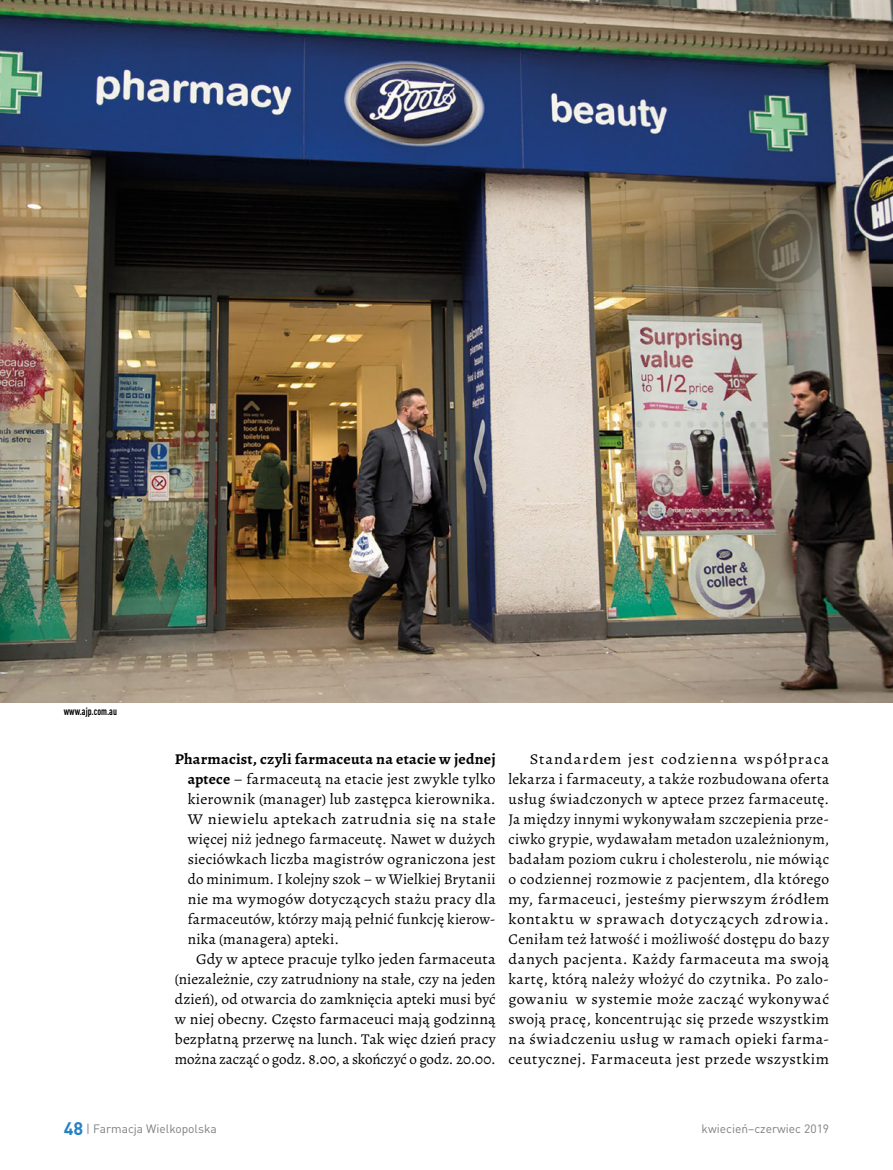
<style>
.page{position:relative;width:893px;height:1170px;background:#fff}
.page>*{position:absolute;margin:0;border:0;box-sizing:border-box;transform-origin:0 0}
.t1{font:15px/20px "Alegreya";letter-spacing:.01em;color:#000;text-align:justify;scale:1.09 1}
.t2{font:15px "Alegreya";letter-spacing:.01em;color:#000}
.t3{font:15px "Alegreya";letter-spacing:.01em;color:#000;scale:1.04 1}
.t4{font:15px "Alegreya";letter-spacing:.01em;color:#000;scale:1.05 1}
.t5{font:700 15px "Alegreya";letter-spacing:.015em;color:#000;scale:1.06 1}
.t6{font:15px "Alegreya";letter-spacing:.01em;color:#000;scale:1.06 1}
.t7{font:15px "Alegreya";letter-spacing:.01em;color:#000;scale:1.08 1}
.t8{font:15px "Alegreya";letter-spacing:.03em;color:#000;scale:1.09 1}
.t9{font:12px "DIN Pro";color:#7f7e7e}
.t10{font:700 condensed 10.5px "DIN Pro";color:#000;scale:.9 1}
.s1{font-weight:700}
.s2{font-weight:700;font-size:18px;color:#2581c4}
</style>
<div class="page">
<img style="left:0;top:0;width:893px;height:702px">
<p class="t10" style="left:64px;top:703px;width:61px">www.ajp.com.au</p>
<p class="t5" style="left:175px;top:748px;width:304px">Pharmacist, czyli farmaceuta na etacie w jednej</p>
<p class="t3" style="left:188px;top:769px;width:298px"><span class="s1">aptece</span> – farmaceutą na etacie jest zwykle tylko</p>
<p class="t4" style="left:188px;top:789px;width:295px">kierownik (manager) lub zastępca kierownika.</p>
<p class="t8" style="left:188px;top:809px;width:284px">W niewielu aptekach zatrudnia się na stałe</p>
<p class="t2" style="left:188px;top:829px;width:309px">więcej niż jednego farmaceutę. Nawet w dużych</p>
<p class="t3" style="left:188px;top:849px;width:298px">sieciówkach liczba magistrów ograniczona jest</p>
<p class="t2" style="left:188px;top:869px;width:309px">do minimum. I kolejny szok – w Wielkiej Brytanii</p>
<p class="t4" style="left:188px;top:889px;width:295px">nie ma wymogów dotyczących stażu pracy dla</p>
<p class="t2" style="left:188px;top:909px;width:309px">farmaceutów, którzy mają pełnić funkcję kierow-</p>
<p class="t2" style="left:188px;top:929px;width:153px">nika (managera) apteki.</p>
<p class="t7" style="left:196px;top:949px;width:279px">Gdy w aptece pracuje tylko jeden farmaceuta</p>
<p class="t2" style="left:175px;top:969px;width:322px">(niezależnie, czy zatrudniony na stałe, czy na jeden</p>
<p class="t2" style="left:175px;top:989px;width:322px">dzień), od otwarcia do zamknięcia apteki musi być</p>
<p class="t6" style="left:175px;top:1009px;width:304px">w niej obecny. Często farmaceuci mają godzinną</p>
<p class="t3" style="left:175px;top:1029px;width:310px">bezpłatną przerwę na lunch. Tak więc dzień pracy</p>
<p class="t2" style="left:175px;top:1049px;width:322px">można zacząć o godz. 8.00, a skończyć o godz. 20.00.</p>
<p class="t1" style="left:508px;top:748px;width:296px;text-indent:21px">Standardem jest codzienna współpraca lekarza i farmaceuty, a także rozbudowana oferta usług świadczonych w aptece przez farmaceutę.<br>Ja między innymi wykonywałam szczepienia prze&shy;ciwko grypie, wydawałam metadon uzależnionym, badałam poziom cukru i cholesterolu, nie mówiąc o codziennej rozmowie z pacjentem, dla którego my, farmaceuci, jesteśmy pierwszym źródłem kontaktu w sprawach dotyczących zdrowia.<br>Ceniłam też łatwość i możliwość dostępu do bazy danych pacjenta. Każdy farmaceuta ma swoją kartę, którą należy włożyć do czytnika. Po zalo&shy;gowaniu w systemie może zacząć wykonywać swoją pracę, koncentrując się przede wszystkim na świadczeniu usług w ramach opieki farma&shy;ceutycznej. Farmaceuta jest przede wszystkim</p>
<p class="t9" style="left:64px;top:1118px;width:154px"><span class="s2">48</span> | Farmacja Wielkopolska</p>
<p class="t9" style="left:702px;top:1118px;width:129px">kwiecień–czerwiec 2019</p>
</div>
